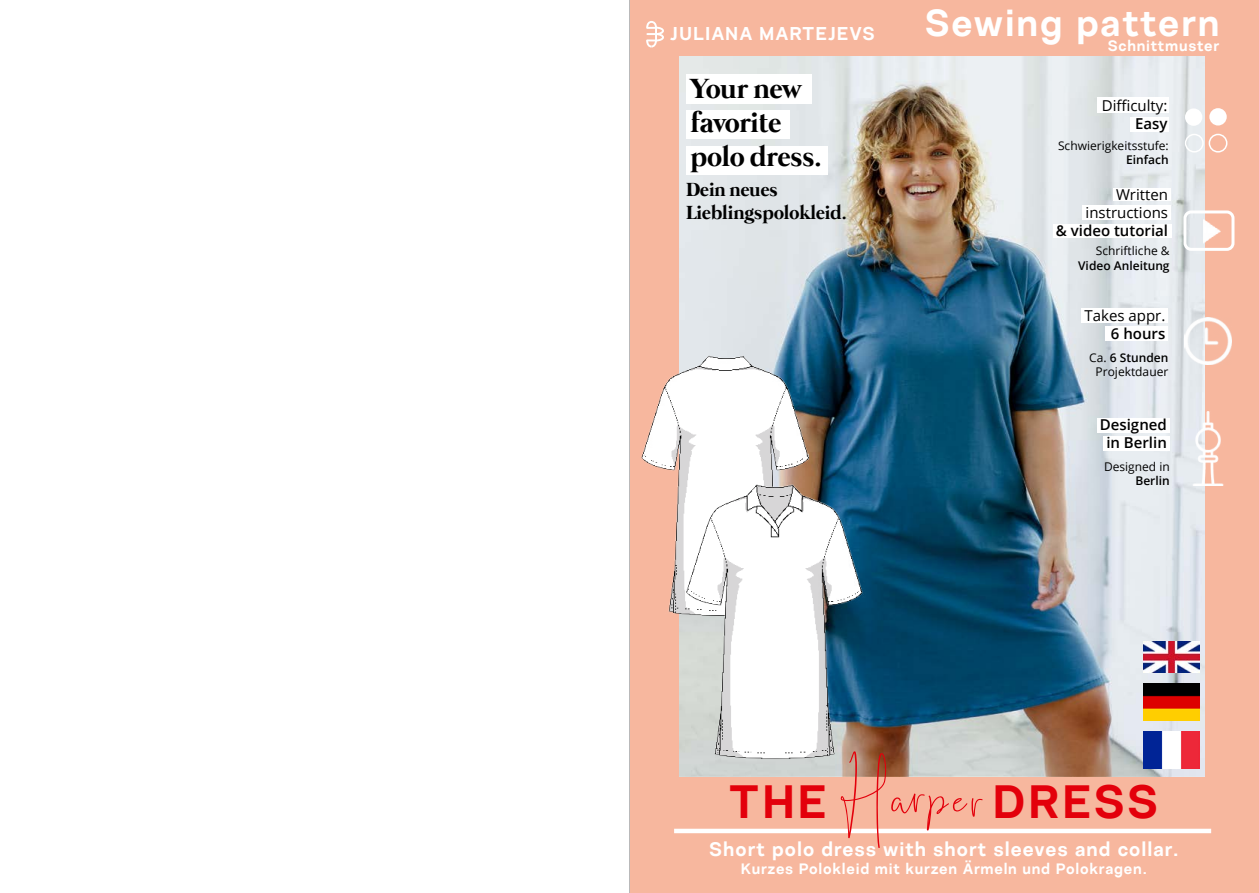
<style>
.page{position:relative;width:1259px;height:893px;background:#fff}
.page>*{position:absolute;margin:0;border:0;box-sizing:border-box;transform-origin:0 0}
.t1{font:108px "Cellina";color:#e3000b}
.t2{font:700 46.5px "Nurom";letter-spacing:.05em;color:#e3000b}
.t3{font:700 37.5px "Nurom";letter-spacing:.05em;color:#fff}
.t4{font:700 28.5px/34.2px "Mermaid";color:#000}
.t5{font:700 19.5px "Nurom";letter-spacing:.05em;color:#fff}
.t6{font:700 19.5px/23.4px "Mermaid";color:#000}
.t7{font:700 18.45px "Nurom";letter-spacing:.05em;color:#fff}
.t8{font:700 15px "Nurom";letter-spacing:.05em;color:#fff}
.t9{font:15px/18px "Open Sans";color:#000;text-align:right}
.t10{font:600 15px/18px "Open Sans";color:#000;text-align:center}
.t11{font:12px/14.4px "Open Sans";color:#000;text-align:center}
.t12{font:600 12px "Open Sans";color:#000}
.s1{font-weight:600}
</style>
<div class="page">
<div style="left:629px;top:0;width:630px;height:893px;background:#f7b79e"></div>
<img style="left:680px;top:56px;width:524px;height:720px">
<div style="left:1081px;top:308px;width:87px;height:15px;background:#fff"></div>
<div style="left:1105px;top:326px;width:63px;height:15px;background:#fff"></div>
<svg style="left:646px;top:21px;width:18px;height:27px"></svg>
<hr style="left:674px;top:829px;width:537px;height:4px;background:#fff">
<img style="left:1184px;top:318px;width:47px;height:46px">
<div style="left:1185px;top:108px;width:17px;height:18px;background:#fff;border-radius:50%"></div>
<div style="left:1209px;top:108px;width:17px;height:18px;background:#fff;border-radius:50%"></div>
<div style="left:1184px;top:134px;width:19px;height:19px;border:2px solid #fff;border-radius:50%"></div>
<div style="left:1208px;top:134px;width:19px;height:19px;border:2px solid #fff;border-radius:50%"></div>
<img style="left:1170px;top:411px;width:54px;height:75px">
<div style="left:1097px;top:418px;width:72px;height:15px;background:#fff"></div>
<div style="left:1103px;top:436px;width:66px;height:14px;background:#fff"></div>
<div style="left:686px;top:74px;width:125px;height:30px;background:#fff"></div>
<div style="left:686px;top:111px;width:103px;height:28px;background:#fff"></div>
<div style="left:1097px;top:98px;width:71px;height:15px;background:#fff"></div>
<div style="left:1130px;top:117px;width:39px;height:15px;background:#fff"></div>
<div style="left:686px;top:146px;width:141px;height:28px;background:#fff"></div>
<div style="left:1113px;top:188px;width:57px;height:13px;background:#fff"></div>
<div style="left:1082px;top:205px;width:89px;height:14px;background:#fff"></div>
<div style="left:1052px;top:224px;width:119px;height:14px;background:#fff"></div>
<div style="left:1183px;top:210px;width:51px;height:41px;border:3px solid #fff;border-radius:6px"></div>
<img style="left:1197px;top:215px;width:24px;height:32px">
<img style="left:641px;top:352px;width:168px;height:264px">
<img style="left:686px;top:484px;width:204px;height:275px">
<hr style="left:629px;top:0;width:1px;height:893px;background:#b9b9ba">
<img style="left:1143px;top:642px;width:56px;height:31px">
<img style="left:1143px;top:684px;width:56px;height:37px">
<img style="left:1143px;top:731px;width:56px;height:37px">
<h3 class="t7" style="left:670px;top:22px;width:206px">JULIANA MARTEJEVS</h3>
<h3 class="t4" style="left:690px;top:73px;width:133px">Your new favorite polo dress.</h3>
<h3 class="t6" style="left:686px;top:179px;width:162px">Dein neues<br>Lieblingspolokleid.</h3>
<h3 class="t3" style="left:925px;top:-1px;width:296px">Sewing pattern</h3>
<p class="t8" style="left:1107px;top:36px;width:113px">Schnittmuster</p>
<p class="t9" style="left:1101px;top:96px;width:67px">Difficulty:</p>
<p class="t10" style="left:1135px;top:115px;width:34px">Easy</p>
<p class="t11" style="left:1058px;top:138px;width:112px">Schwierigkeitsstufe:</p>
<p class="t12" style="left:1126px;top:152px;width:44px">Einfach</p>
<p class="t9" style="left:1085px;top:185px;width:84px">Written instructions</p>
<p class="t10" style="left:1055px;top:222px;width:114px">&amp; video tutorial</p>
<p class="t11" style="left:1096px;top:243px;width:75px">Schriftliche &amp;</p>
<p class="t12" style="left:1078px;top:257px;width:93px">Video Anleitung</p>
<p class="t9" style="left:1084px;top:306px;width:82px">Takes appr.</p>
<p class="t10" style="left:1111px;top:324px;width:56px">6 hours</p>
<p class="t11" style="left:1089px;top:350px;width:81px">Ca. <span class="s1">6 Stunden<br></span>Projektdauer</p>
<p class="t10" style="left:1099px;top:415px;width:69px">Designed in Berlin</p>
<p class="t11" style="left:1104px;top:459px;width:67px">Designed in</p>
<p class="t12" style="left:1135px;top:472px;width:36px">Berlin</p>
<h1 class="t1" style="left:840px;top:746px;width:143px">Harper</h1>
<h2 class="t2" style="left:728px;top:772px;width:100px">THE</h2>
<h2 class="t2" style="left:992px;top:772px;width:167px">DRESS</h2>
<h3 class="t5" style="left:709px;top:837px;width:471px">Short polo dress with short sleeves and collar.</h3>
<p class="t8" style="left:741px;top:859px;width:407px">Kurzes Polokleid mit kurzen Ärmeln und Polokragen.</p>
</div>
